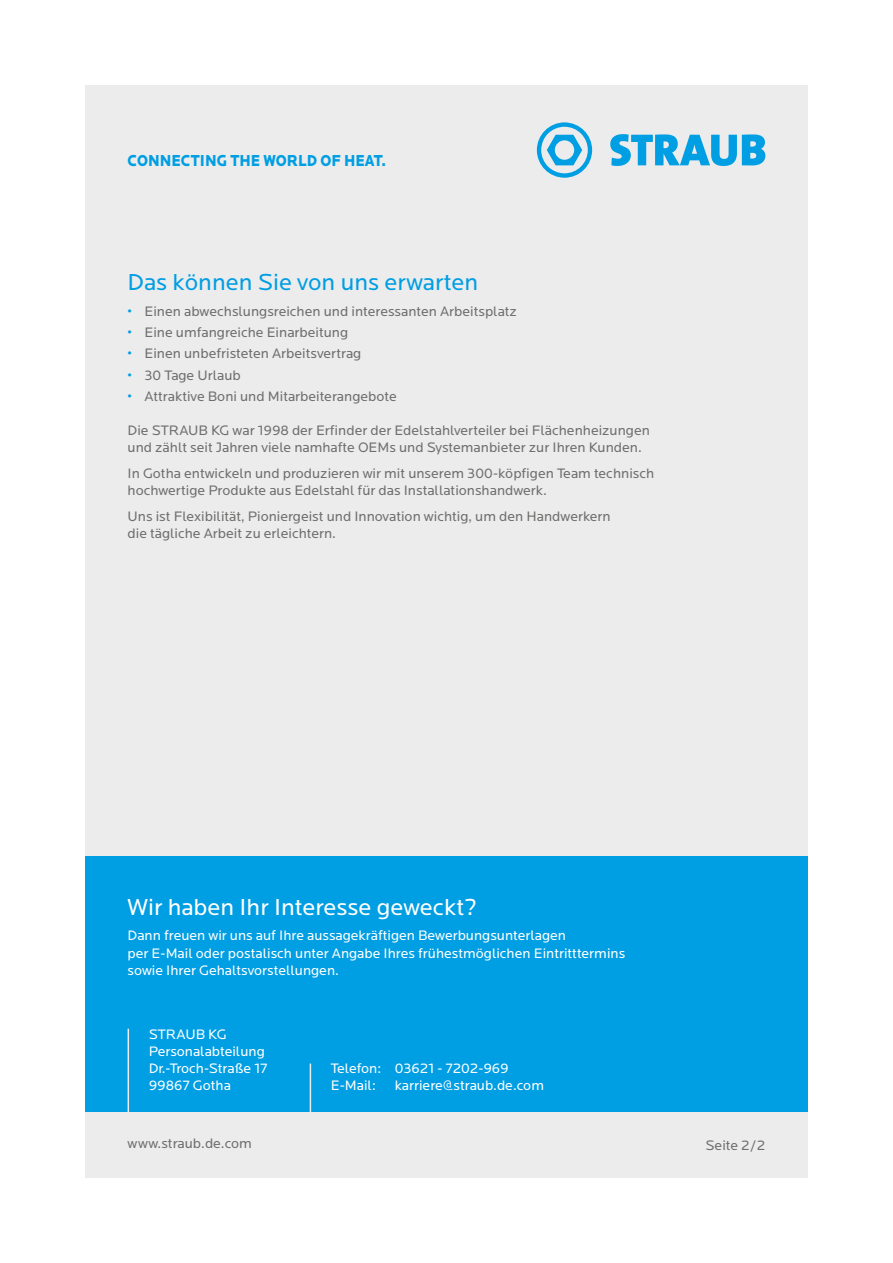
<style>
.page{position:relative;width:893px;height:1263px;background:#fff}
.page>*{position:absolute;margin:0;border:0;box-sizing:border-box;transform-origin:0 0}
.t1{font:24px "Locator";color:#fff}
.t2{font:24px "Locator";color:#009ee3}
.t3{font:900 16.5px "Locator";color:#009ee3;scale:.88 1}
.t4{font:14.25px/17.1px "Locator";color:#6f6f6e}
.t5{font:14.25px/17.1px "Locator";color:#fff}
.s1{color:#009ee3}
</style>
<div class="page">
<div style="left:85px;top:85px;width:723px;height:1093px;background:#ececed"></div>
<svg style="left:537px;top:122px;width:228px;height:56px"></svg>
<div style="left:85px;top:856px;width:723px;height:255px;background:#009ee3"></div>
<hr style="left:128px;top:1029px;width:1px;height:106px;background:#ececed">
<hr style="left:310px;top:1063px;width:1px;height:72px;background:#ececed">
<p class="t3" style="left:128px;top:150px;width:295px">CONNECTING THE WORLD OF HEAT.</p>
<h1 class="t2" style="left:128px;top:269px;width:352px">Das können Sie von uns erwarten</h1>
<p class="t4" style="left:128px;top:303px;width:391px"><span class="s1">•</span> Einen abwechslungsreichen und interessanten Arbeitsplatz</p>
<p class="t4" style="left:128px;top:324px;width:222px"><span class="s1">•</span> Eine umfangreiche Einarbeitung</p>
<p class="t4" style="left:128px;top:346px;width:235px"><span class="s1">•</span> Einen unbefristeten Arbeitsvertrag</p>
<p class="t4" style="left:128px;top:367px;width:115px"><span class="s1">•</span> 30 Tage Urlaub</p>
<p class="t4" style="left:128px;top:388px;width:271px"><span class="s1">•</span> Attraktive Boni und Mitarbeiterangebote</p>
<p class="t4" style="left:128px;top:422px;width:524px">Die STRAUB KG war 1998 der Erfinder der Edelstahlverteiler bei Flächenheizungen und zählt seit Jahren viele namhafte OEMs und Systemanbieter zur Ihren Kunden.</p>
<p class="t4" style="left:128px;top:465px;width:528px">In Gotha entwickeln und produzieren wir mit unserem 300-köpfigen Team technisch hochwertige Produkte aus Edelstahl für das Installationshandwerk.</p>
<p class="t4" style="left:128px;top:508px;width:485px">Uns ist Flexibilität, Pioniergeist und Innovation wichtig, um den Handwerkern die tägliche Arbeit zu erleichtern.</p>
<h1 class="t1" style="left:128px;top:894px;width:351px">Wir haben Ihr Interesse geweckt?</h1>
<p class="t5" style="left:128px;top:927px;width:499px">Dann freuen wir uns auf Ihre aussagekräftigen Bewerbungsunterlagen<br>per E-Mail oder postalisch unter Angabe Ihres frühestmöglichen Eintritttermins sowie Ihrer Gehaltsvorstellungen.</p>
<p class="t5" style="left:149px;top:1026px;width:120px">STRAUB KG<br>Personalabteilung<br>Dr.-Troch-Straße 17<br>99867 Gotha</p>
<p class="t4" style="left:128px;top:1135px;width:126px">www.straub.de.com</p>
<p class="t5" style="left:331px;top:1060px;width:179px">Telefon: 03621 - 7202-969<br>E-Mail:</p>
<p class="t5" style="left:395px;top:1077px;width:151px">karriere@straub.de.com</p>
<p class="t4" style="left:706px;top:1137px;width:61px">Seite 2/2</p>
</div>
